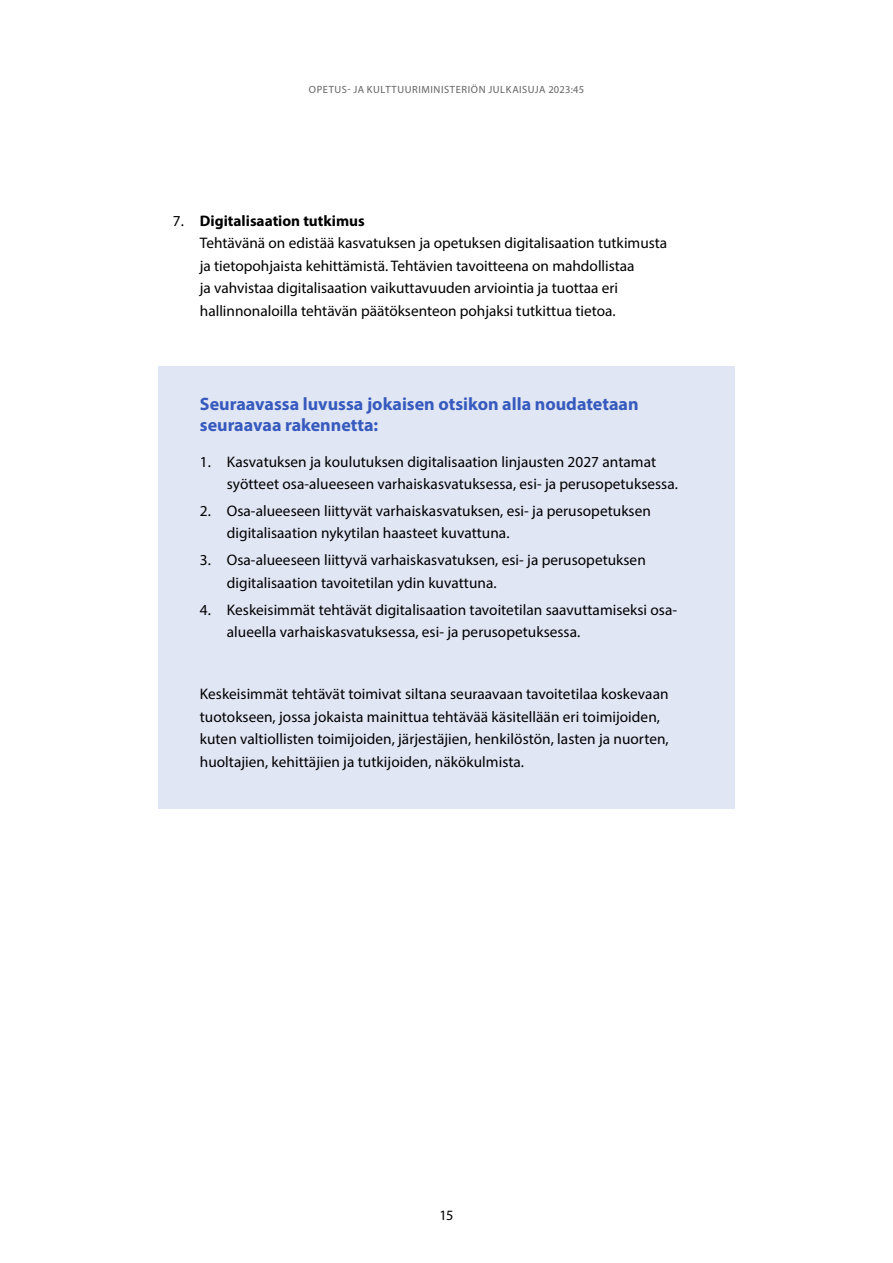
<style>
.page{position:relative;width:893px;height:1263px;background:#fff}
.page>*{position:absolute;margin:0;border:0;box-sizing:border-box;transform-origin:0 0}
.laatikko-otsikko{font:700 18px/21px "Myriad Pro";color:#365abd}
.Laatikkoteksti{font:15.3px/22.5px "Myriad Pro";letter-spacing:.005em;color:#000}
.t1{font:14.25px "Myriad Pro";color:#000}
.t2{font:10.5px "Myriad Pro";letter-spacing:.025em;color:#636363}
.s1{font-weight:700}
</style>
<div class="page">
<div style="left:158px;top:367px;width:577px;height:90px;background:#e1e6f5"></div>
<div style="left:158px;top:434px;width:577px;height:97px;background:#e1e6f5"></div>
<div style="left:158px;top:483px;width:577px;height:97px;background:#e1e6f5"></div>
<div style="left:158px;top:532px;width:577px;height:98px;background:#e1e6f5"></div>
<div style="left:158px;top:582px;width:577px;height:97px;background:#e1e6f5"></div>
<div style="left:158px;top:666px;width:577px;height:143px;background:#e1e6f5"></div>
<p class="t2" style="left:309px;top:83px;width:15px">Opetus</p>
<p class="t2" style="left:347px;top:83px;width:27px">- ja kulttuuriministeri</p>
<p class="t2" style="left:471px;top:83px;width:25px">ön julkaisuja</p>
<p class="t2" style="left:548px;top:83px;width:37px">2023:45</p>
<p class="Laatikkoteksti" style="left:200px;top:209px;width:469px;text-indent:-27px">7. <span class="s1">Digitalisaation tutkimus<br></span>Tehtävänä on edistää kasvatuksen ja opetuksen digitalisaation tutkimusta ja tietopohjaista kehittämistä. Tehtävien tavoitteena on mahdollistaa<br>ja vahvistaa digitalisaation vaikuttavuuden arviointia ja tuottaa eri hallinnonaloilla tehtävän päätöksenteon pohjaksi tutkittua tietoa.</p>
<p class="laatikko-otsikko" style="left:200px;top:393px;width:440px">Seuraavassa luvussa jokaisen otsikon alla noudatetaan seuraavaa rakennetta:</p>
<p class="Laatikkoteksti" style="left:227px;top:450px;width:453px;text-indent:-27px">1. Kasvatuksen ja koulutuksen digitalisaation linjausten 2027 antamat syötteet osa-alueeseen varhaiskasvatuksessa, esi- ja perusopetuksessa.</p>
<p class="Laatikkoteksti" style="left:227px;top:499px;width:426px;text-indent:-27px">2. Osa-alueeseen liittyvät varhaiskasvatuksen, esi- ja perusopetuksen digitalisaation nykytilan haasteet kuvattuna.</p>
<p class="Laatikkoteksti" style="left:227px;top:549px;width:420px;text-indent:-27px">3. Osa-alueeseen liittyvä varhaiskasvatuksen, esi- ja perusopetuksen digitalisaation tavoitetilan ydin kuvattuna.</p>
<p class="Laatikkoteksti" style="left:227px;top:598px;width:452px;text-indent:-27px">4. Keskeisimmät tehtävät digitalisaation tavoitetilan saavuttamiseksi osa&shy;alueella varhaiskasvatuksessa, esi- ja perusopetuksessa.</p>
<p class="Laatikkoteksti" style="left:200px;top:682px;width:470px">Keskeisimmät tehtävät toimivat siltana seuraavaan tavoitetilaa koskevaan tuotokseen, jossa jokaista mainittua tehtävää käsitellään eri toimijoiden, kuten valtiollisten toimijoiden, järjestäjien, henkilöstön, lasten ja nuorten, huoltajien, kehittäjien ja tutkijoiden, näkökulmista.</p>
<p class="t1" style="left:440px;top:1206px;width:15px">15</p>
</div>
